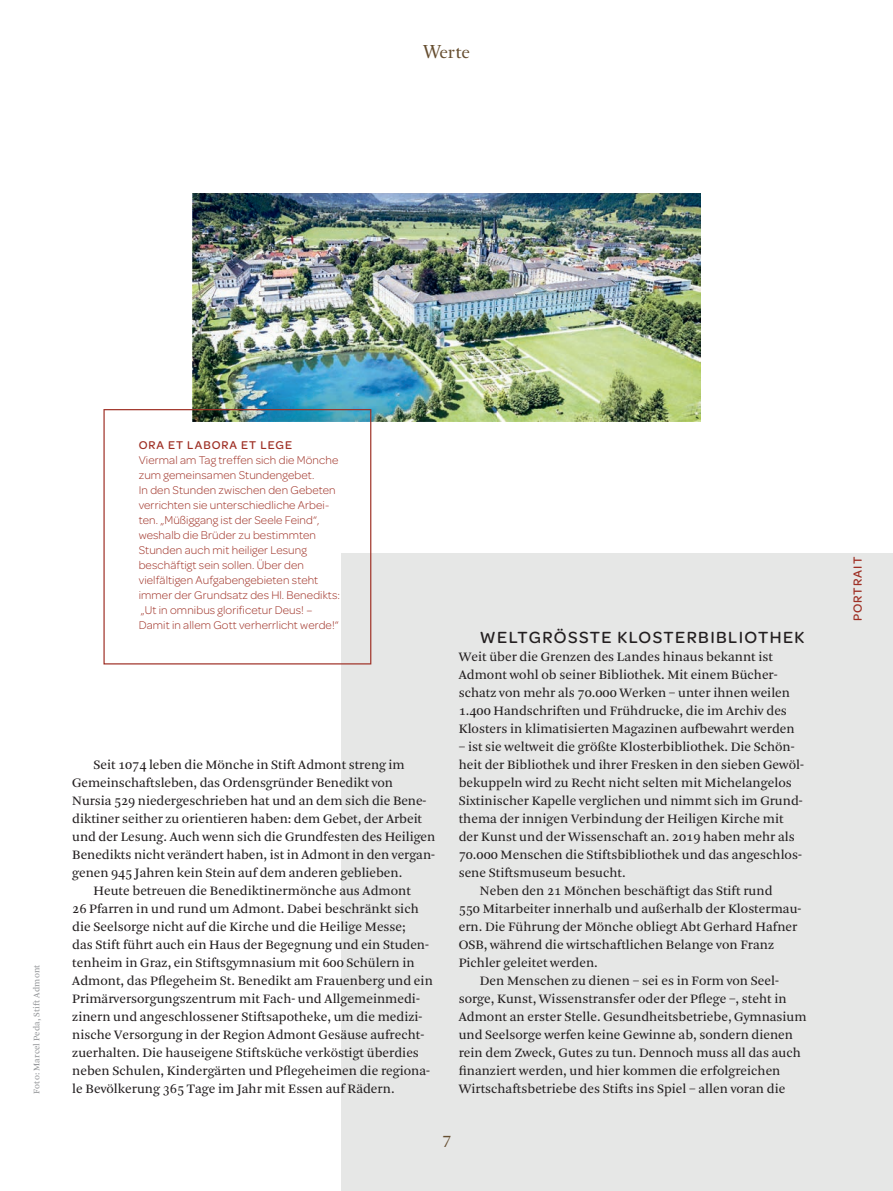
<style>
.page{position:relative;width:893px;height:1191px;background:#fff}
.page>*{position:absolute;margin:0;border:0;box-sizing:border-box;transform-origin:0 0}
.t1{font:22.5px "Arnhem Fine";color:#664e30}
.t2{font:19.5px "Arnhem Fine";color:#664e30}
.t3{font:500 17.25px "Omnes";letter-spacing:.08em;color:#231f20}
.t4{font:13.5px/18px "Arnhem Blond";color:#231f20}
.t5{font:500 12.6px "Omnes";letter-spacing:.08em;color:#9e2f24}
.t6{font:300 12px/15px "Omnes";letter-spacing:.01em;color:#9e2f24}
.t7{font:500 12px "Omnes";letter-spacing:.08em;color:#9e2f24}
.t8{font:9px "Arnhem Blond";letter-spacing:.015em;color:#939598}
</style>
<div class="page">
<div style="left:342px;top:553px;width:551px;height:638px;background:#e6e7e6"></div>
<img style="left:193px;top:193px;width:507px;height:228px">
<svg style="left:103px;top:409px;width:268px;height:255px"></svg>
<h1 class="t1" style="left:423px;top:41px;width:48px">Werte</h1>
<p class="t8" style="left:32px;top:1093px;width:130px;rotate:-90deg">Foto: Marcel Peda, Stift Admont</p>
<p class="t7" style="left:139px;top:438px;width:155px">ORA ET LABORA ET LEGE</p>
<p class="t6" style="left:139px;top:453px;width:203px">Viermal am Tag treffen sich die Mönche zum gemeinsamen Stundengebet.<br>In den Stunden zwischen den Gebeten verrichten sie unterschiedliche Arbei&shy;ten. „Müßiggang ist der Seele Feind“, weshalb die Brüder zu bestimmten Stunden auch mit heiliger Lesung beschäftigt sein sollen. Über den vielfältigen Aufgabengebieten steht immer der Grundsatz des Hl. Benedikts: „Ut in omnibus glorificetur Deus! – Damit in allem Gott verherrlicht werde!“</p>
<p class="t4" style="left:94px;top:756px;width:313px">Seit 1074 leben die Mönche in Stift Admont streng im</p>
<p class="t4" style="left:72px;top:774px;width:322px">Gemeinschaftsleben, das Ordensgründer Benedikt von</p>
<p class="t4" style="left:72px;top:792px;width:356px">Nursia 529 niedergeschrieben hat und an dem sich die Bene-</p>
<p class="t4" style="left:72px;top:810px;width:351px">diktiner seither zu orientieren haben: dem Gebet, der Arbeit</p>
<p class="t4" style="left:72px;top:828px;width:365px">und der Lesung. Auch wenn sich die Grundfesten des Heiligen</p>
<p class="t4" style="left:72px;top:846px;width:364px">Benedikts nicht verändert haben, ist in Admont in den vergan-</p>
<p class="t4" style="left:72px;top:864px;width:331px">genen 945 Jahren kein Stein auf dem anderen geblieben.</p>
<p class="t4" style="left:94px;top:882px;width:319px">Heute betreuen die Benediktinermönche aus Admont</p>
<p class="t4" style="left:72px;top:900px;width:348px">26 Pfarren in und rund um Admont. Dabei beschränkt sich</p>
<p class="t4" style="left:72px;top:918px;width:335px">die Seelsorge nicht auf die Kirche und die Heilige Messe;</p>
<p class="t4" style="left:72px;top:936px;width:358px">das Stift führt auch ein Haus der Begegnung und ein Studen-</p>
<p class="t4" style="left:72px;top:954px;width:344px">tenheim in Graz, ein Stiftsgymnasium mit 600 Schülern in</p>
<p class="t4" style="left:72px;top:972px;width:362px">Admont, das Pflegeheim St. Benedikt am Frauenberg und ein</p>
<p class="t4" style="left:72px;top:990px;width:349px">Primärversorgungszentrum mit Fach- und Allgemeinmedi-</p>
<p class="t4" style="left:72px;top:1008px;width:352px">zinern und angeschlossener Stiftsapotheke, um die medizi-</p>
<p class="t4" style="left:72px;top:1026px;width:354px">nische Versorgung in der Region Admont Gesäuse aufrecht-</p>
<p class="t4" style="left:72px;top:1044px;width:348px">zuerhalten. Die hauseigene Stiftsküche verköstigt überdies</p>
<p class="t4" style="left:72px;top:1062px;width:359px">neben Schulen, Kindergärten und Pflegeheimen die regiona-</p>
<p class="t4" style="left:72px;top:1080px;width:324px">le Bevölkerung 365 Tage im Jahr mit Essen auf Rädern.</p>
<p class="t3" style="left:480px;top:628px;width:326px">WELTGRÖSSTE KLOSTERBIBLIOTHEK</p>
<p class="t4" style="left:459px;top:648px;width:338px">Weit über die Grenzen des Landes hinaus bekannt ist Admont wohl ob seiner Bibliothek. Mit einem Bücher&shy;schatz von mehr als 70.000 Werken – unter ihnen weilen 1.400 Handschriften und Frühdrucke, die im Archiv des Klosters in klimatisierten Magazinen aufbewahrt werden</p>
<p class="t4" style="left:459px;top:738px;width:337px">– ist sie weltweit die größte Klosterbibliothek. Die Schön-</p>
<p class="t4" style="left:459px;top:756px;width:347px">heit der Bibliothek und ihrer Fresken in den sieben Gewöl-</p>
<p class="t4" style="left:459px;top:774px;width:334px">bekuppeln wird zu Recht nicht selten mit Michelangelos</p>
<p class="t4" style="left:459px;top:792px;width:345px">Sixtinischer Kapelle verglichen und nimmt sich im Grund-</p>
<p class="t4" style="left:459px;top:810px;width:326px">thema der innigen Verbindung der Heiligen Kirche mit</p>
<p class="t4" style="left:459px;top:828px;width:338px">der Kunst und der Wissenschaft an. 2019 haben mehr als</p>
<p class="t4" style="left:459px;top:846px;width:345px">70.000 Menschen die Stiftsbibliothek und das angeschlos-</p>
<p class="t4" style="left:459px;top:864px;width:169px">sene Stiftsmuseum besucht.</p>
<p class="t4" style="left:480px;top:882px;width:294px">Neben den 21 Mönchen beschäftigt das Stift rund</p>
<p class="t4" style="left:459px;top:900px;width:344px">550 Mitarbeiter innerhalb und außerhalb der Klostermau-</p>
<p class="t4" style="left:459px;top:918px;width:340px">ern. Die Führung der Mönche obliegt Abt Gerhard Hafner</p>
<p class="t4" style="left:459px;top:936px;width:317px">OSB, während die wirtschaftlichen Belange von Franz</p>
<p class="t4" style="left:459px;top:954px;width:141px">Pichler geleitet werden.</p>
<p class="t4" style="left:480px;top:972px;width:300px">Den Menschen zu dienen – sei es in Form von Seel-</p>
<p class="t4" style="left:459px;top:990px;width:329px">sorge, Kunst, Wissenstransfer oder der Pflege –, steht in</p>
<p class="t4" style="left:459px;top:1008px;width:349px">Admont an erster Stelle. Gesundheitsbetriebe, Gymnasium</p>
<p class="t4" style="left:459px;top:1026px;width:336px">und Seelsorge werfen keine Gewinne ab, sondern dienen</p>
<p class="t4" style="left:459px;top:1044px;width:344px">rein dem Zweck, Gutes zu tun. Dennoch muss all das auch</p>
<p class="t4" style="left:459px;top:1062px;width:323px">finanziert werden, und hier kommen die erfolgreichen</p>
<p class="t4" style="left:459px;top:1080px;width:328px">Wirtschaftsbetriebe des Stifts ins Spiel – allen voran die</p>
<h2 class="t2" style="left:441px;top:1132px;width:12px">7</h2>
<p class="t5" style="left:850px;top:621px;width:66px;rotate:-90deg">PORTRAIT</p>
</div>
